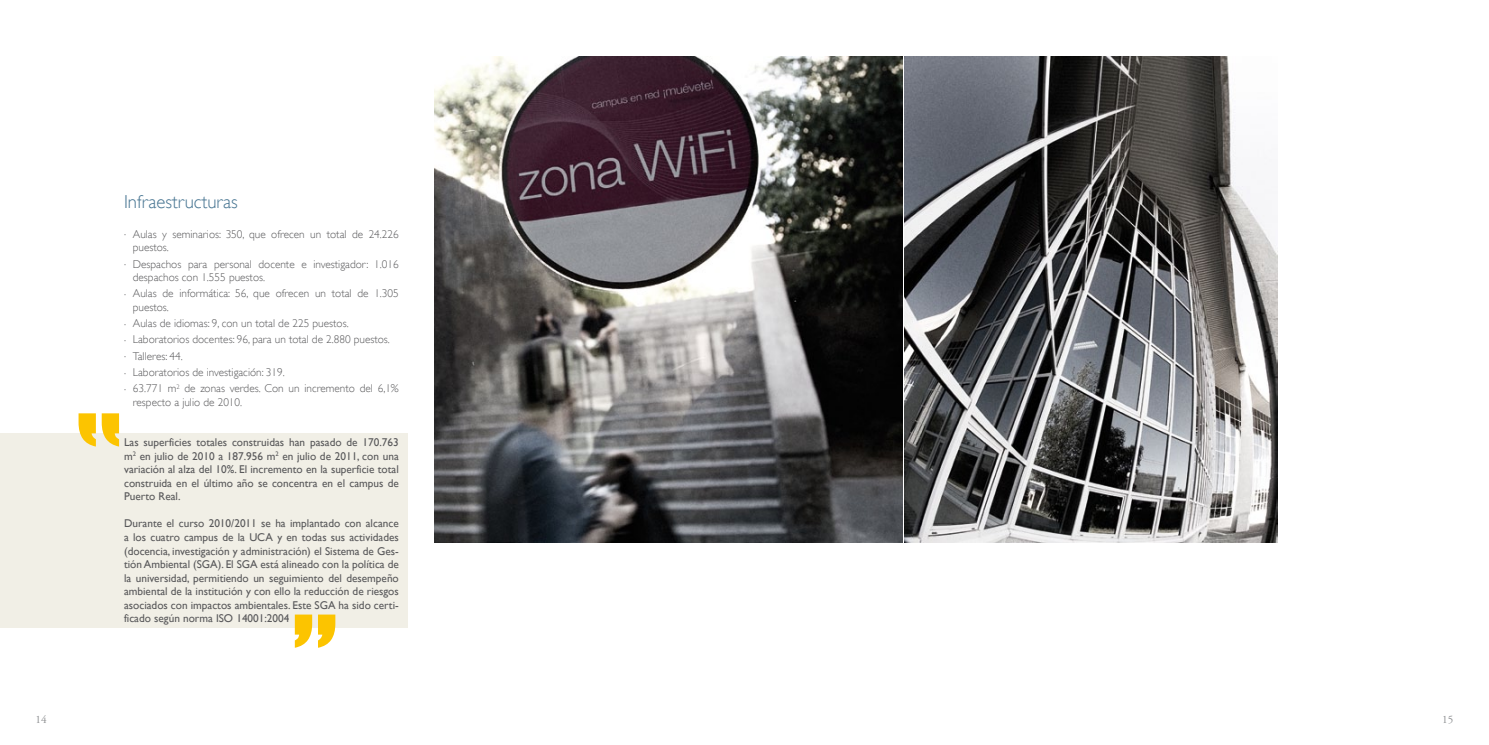
<style>
.page{position:relative;width:1489px;height:745px;background:#fff}
.page>*{position:absolute;margin:0;border:0;box-sizing:border-box;transform-origin:0 0}
.t1{font:153px "JCH Ead A";color:#fcc400}
.t2{font:300 18.75px "Gill Sans";color:#467491}
.t3{font:11.25px/13.5px "Gill Sans";color:#58585a;text-align:justify}
.t4{font:300 11.25px/16.2px "Gill Sans";color:#58585a}
.t5{font:11.25px "Adobe Garamond Pro";color:#8f9193}
</style>
<div class="page">
<div style="left:0;top:433px;width:407px;height:194px;background:#f1efe6"></div>
<img style="left:904px;top:57px;width:372px;height:484px">
<img style="left:434px;top:57px;width:468px;height:484px">
<h2 class="t2" style="left:124px;top:191px;width:115px">Infraestructuras</h2>
<p class="t4" style="left:133px;top:227px;width:267px;line-height:13.5px;text-indent:-9px">. Aulas y seminarios: 350, que ofrecen un total de 24.226 puestos.</p>
<p class="t4" style="left:133px;top:257px;width:267px;line-height:13.5px;text-indent:-9px">. Despachos para personal docente e investigador: 1.016 despachos con 1.555 puestos.</p>
<p class="t4" style="left:133px;top:287px;width:267px;line-height:13.5px;text-indent:-9px">. Aulas de informática: 56, que ofrecen un total de 1.305 puestos.</p>
<p class="t4" style="left:124px;top:315px;width:276px">. Aulas de idiomas: 9, con un total de 225 puestos.<br>. Laboratorios docentes: 96, para un total de 2.880 puestos.<br>. Talleres: 44.<br>. Laboratorios de investigación: 319.<br>. 63.771 m<sup>2</sup> de zonas verdes. Con un incremento del 6,1%</p>
<p class="t4" style="left:133px;top:393px;width:111px">respecto a julio de 2010.</p>
<p class="t3" style="left:124px;top:435px;width:276px">Las superficies totales construidas han pasado de 170.763 m<sup>2</sup> en julio de 2010 a 187.956 m<sup>2</sup> en julio de 2011, con una variación al alza del 10%. El incremento en la superficie total construida en el último año se concentra en el campus de Puerto Real.</p>
<p class="t3" style="left:124px;top:516px;width:276px">Durante el curso 2010/2011 se ha implantado con alcance a los cuatro campus de la UCA y en todas sus actividades (docencia, investigación y administración) el Sistema de Ges&shy;tión Ambiental (SGA). El SGA está alineado con la política de la universidad, permitiendo un seguimiento del desempeño ambiental de la institución y con ello la reducción de riesgos asociados con impactos ambientales. Este SGA ha sido certi&shy;ficado según norma ISO 14001:2004</p>
<h1 class="t1" style="left:283px;top:594px;width:65px">"</h1>
<p class="t5" style="left:35px;top:712px;width:13px">14</p>
<p class="t5" style="left:1442px;top:712px;width:13px">15</p>
</div>
